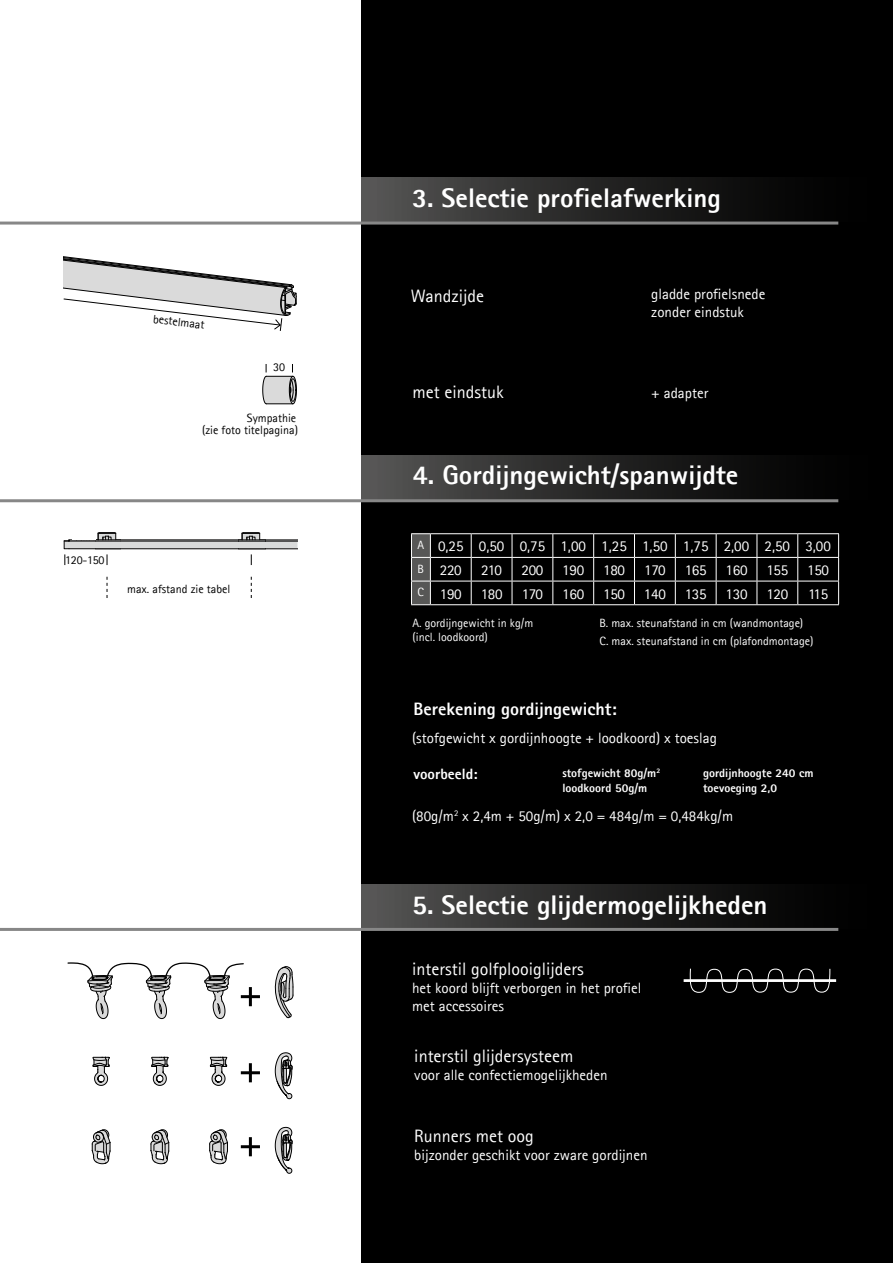
<style>
.page{position:relative;width:893px;height:1263px;background:#fff}
.page>*{position:absolute;margin:0;border:0;box-sizing:border-box;transform-origin:0 0}
.t1{font:800 27px "Agfa Rotis Sans Serif";color:#fff}
.t2{font:18px "Agfa Rotis Sans Serif";color:#fff}
.t3{font:800 18px "Agfa Rotis Sans Serif";color:#fff}
.t4{font:15px/18px "Agfa Rotis Sans Serif";color:#fff}
.t5{font:800 15px "Agfa Rotis Sans Serif";color:#fff}
.t6{font:12px/14.4px "Agfa Rotis Sans Serif";color:#fff}
.t7{font:12px/11.7px "Agfa Rotis Sans Serif";color:#000;text-align:right}
.t8{font:800 12px/14.4px "Agfa Rotis Sans Serif";color:#fff}
</style>
<div class="page">
<div style="left:361px;top:0;width:532px;height:1263px;background:#000"></div>
<div style="left:362px;top:456px;width:531px;height:43px;background:linear-gradient(to right,#515150,#000)"></div>
<div style="left:361px;top:885px;width:532px;height:43px;background:linear-gradient(to right,#515150,#000)"></div>
<svg style="left:274px;top:966px;width:20px;height:52px"></svg>
<svg style="left:209px;top:1129px;width:19px;height:35px"></svg>
<svg style="left:150px;top:1129px;width:19px;height:35px"></svg>
<svg style="left:92px;top:1129px;width:19px;height:35px"></svg>
<svg style="left:210px;top:1056px;width:17px;height:30px"></svg>
<svg style="left:151px;top:1056px;width:18px;height:30px"></svg>
<svg style="left:93px;top:1056px;width:17px;height:30px"></svg>
<svg style="left:67px;top:962px;width:178px;height:57px"></svg>
<hr style="left:249px;top:987px;width:3px;height:19px;background:#000">
<hr style="left:241px;top:995px;width:19px;height:3px;background:#000">
<hr style="left:249px;top:1063px;width:3px;height:19px;background:#000">
<hr style="left:241px;top:1071px;width:19px;height:3px;background:#000">
<hr style="left:249px;top:1137px;width:3px;height:19px;background:#000">
<hr style="left:241px;top:1145px;width:19px;height:3px;background:#000">
<svg style="left:275px;top:1052px;width:18px;height:48px"></svg>
<svg style="left:275px;top:1126px;width:18px;height:48px"></svg>
<div style="left:361px;top:178px;width:532px;height:43px;background:linear-gradient(to right,#515150,#000)"></div>
<hr style="left:430px;top:533px;width:41px;height:1px;background:#fff">
<hr style="left:471px;top:533px;width:41px;height:1px;background:#fff">
<hr style="left:512px;top:533px;width:41px;height:1px;background:#fff">
<hr style="left:553px;top:533px;width:41px;height:1px;background:#fff">
<hr style="left:594px;top:533px;width:40px;height:1px;background:#fff">
<hr style="left:634px;top:533px;width:41px;height:1px;background:#fff">
<hr style="left:675px;top:533px;width:41px;height:1px;background:#fff">
<hr style="left:716px;top:533px;width:41px;height:1px;background:#fff">
<hr style="left:757px;top:533px;width:41px;height:1px;background:#fff">
<hr style="left:798px;top:533px;width:41px;height:1px;background:#fff">
<hr style="left:430px;top:557px;width:41px;height:1px;background:#fff">
<hr style="left:471px;top:557px;width:41px;height:1px;background:#fff">
<hr style="left:512px;top:557px;width:41px;height:1px;background:#fff">
<hr style="left:553px;top:557px;width:41px;height:1px;background:#fff">
<hr style="left:594px;top:557px;width:40px;height:1px;background:#fff">
<hr style="left:634px;top:557px;width:41px;height:1px;background:#fff">
<hr style="left:675px;top:557px;width:41px;height:1px;background:#fff">
<hr style="left:716px;top:557px;width:41px;height:1px;background:#fff">
<hr style="left:757px;top:557px;width:41px;height:1px;background:#fff">
<hr style="left:798px;top:557px;width:41px;height:1px;background:#fff">
<hr style="left:430px;top:581px;width:41px;height:1px;background:#fff">
<hr style="left:471px;top:581px;width:41px;height:1px;background:#fff">
<svg style="left:471px;top:534px;width:1px;height:70px"></svg>
<hr style="left:512px;top:581px;width:41px;height:1px;background:#fff">
<svg style="left:512px;top:534px;width:1px;height:70px"></svg>
<hr style="left:553px;top:581px;width:41px;height:1px;background:#fff">
<svg style="left:552px;top:534px;width:1px;height:70px"></svg>
<hr style="left:594px;top:581px;width:40px;height:1px;background:#fff">
<svg style="left:593px;top:534px;width:1px;height:70px"></svg>
<hr style="left:634px;top:581px;width:41px;height:1px;background:#fff">
<svg style="left:634px;top:534px;width:1px;height:70px"></svg>
<hr style="left:675px;top:581px;width:41px;height:1px;background:#fff">
<svg style="left:675px;top:534px;width:1px;height:70px"></svg>
<hr style="left:716px;top:581px;width:41px;height:1px;background:#fff">
<svg style="left:716px;top:534px;width:1px;height:70px"></svg>
<hr style="left:757px;top:581px;width:41px;height:1px;background:#fff">
<svg style="left:757px;top:534px;width:1px;height:70px"></svg>
<hr style="left:798px;top:581px;width:41px;height:1px;background:#fff">
<svg style="left:797px;top:534px;width:1px;height:70px"></svg>
<svg style="left:838px;top:534px;width:1px;height:70px"></svg>
<svg style="left:411px;top:533px;width:20px;height:72px"></svg>
<hr style="left:430px;top:604px;width:41px;height:1px;background:#fff">
<hr style="left:471px;top:604px;width:41px;height:1px;background:#fff">
<hr style="left:512px;top:604px;width:41px;height:1px;background:#fff">
<hr style="left:553px;top:604px;width:41px;height:1px;background:#fff">
<hr style="left:594px;top:604px;width:40px;height:1px;background:#fff">
<hr style="left:634px;top:604px;width:41px;height:1px;background:#fff">
<hr style="left:675px;top:604px;width:41px;height:1px;background:#fff">
<hr style="left:716px;top:604px;width:41px;height:1px;background:#fff">
<hr style="left:757px;top:604px;width:41px;height:1px;background:#fff">
<hr style="left:798px;top:604px;width:41px;height:1px;background:#fff">
<hr style="left:684px;top:979px;width:152px;height:3px;background:#fff">
<svg style="left:689px;top:968px;width:142px;height:25px"></svg>
<hr style="left:0;top:222px;width:838px;height:3px;background:#878787">
<hr style="left:0;top:499px;width:838px;height:3px;background:#878787">
<hr style="left:0;top:928px;width:838px;height:3px;background:#878787">
<svg style="left:63px;top:256px;width:234px;height:75px"></svg>
<svg style="left:107px;top:577px;width:1px;height:21px"></svg>
<svg style="left:251px;top:577px;width:1px;height:21px"></svg>
<svg style="left:64px;top:532px;width:233px;height:33px"></svg>
<div style="left:72px;top:526px;width:23px;height:14px;background:#fff"></div>
<svg style="left:262px;top:364px;width:35px;height:41px"></svg>
<p class="t7" style="left:154px;top:313px;width:53px;rotate:7deg">bestelmaat</p>
<p class="t7" style="left:273px;top:361px;width:13px">30</p>
<p class="t7" style="left:202px;top:412px;width:97px">Sympathie<br>(zie foto titelpagina)</p>
<p class="t7" style="left:65px;top:554px;width:41px">120-150</p>
<p class="t7" style="left:127px;top:583px;width:105px">max. afstand zie tabel</p>
<h1 class="t1" style="left:412px;top:181px;width:310px">3. Selectie profielafwerking</h1>
<p class="t2" style="left:411px;top:285px;width:75px">Wandzijde</p>
<p class="t4" style="left:651px;top:285px;width:116px">gladde profielsnede zonder eindstuk</p>
<p class="t2" style="left:412px;top:382px;width:93px">met eindstuk</p>
<p class="t4" style="left:651px;top:384px;width:59px">+ adapter</p>
<h1 class="t1" style="left:413px;top:458px;width:327px">4. Gordijngewicht/spanwijdte</h1>
<p class="t4" style="left:417px;top:534px;width:415px;line-height:23.7px"><sup>A</sup> 0,25 0,50 0,75 1,00 1,25 1,50 1,75 2,00 2,50 3,00<br><sup>B</sup> 220</p>
<p class="t4" style="left:481px;top:561px;width:22px">210</p>
<p class="t4" style="left:521px;top:561px;width:23px">200</p>
<p class="t4" style="left:562px;top:561px;width:23px">190</p>
<p class="t4" style="left:603px;top:561px;width:23px">180</p>
<p class="t4" style="left:644px;top:561px;width:23px">170</p>
<p class="t4" style="left:685px;top:561px;width:23px">165</p>
<p class="t4" style="left:726px;top:561px;width:23px">160</p>
<p class="t4" style="left:766px;top:561px;width:23px">155</p>
<p class="t4" style="left:807px;top:561px;width:23px">150</p>
<p class="t4" style="left:417px;top:585px;width:46px"><sup>C</sup> 190</p>
<p class="t4" style="left:481px;top:585px;width:23px">180</p>
<p class="t4" style="left:522px;top:585px;width:23px">170</p>
<p class="t4" style="left:562px;top:585px;width:23px">160</p>
<p class="t4" style="left:603px;top:585px;width:23px">150</p>
<p class="t4" style="left:644px;top:585px;width:23px">140</p>
<p class="t4" style="left:685px;top:585px;width:23px">135</p>
<p class="t4" style="left:726px;top:585px;width:23px">130</p>
<p class="t4" style="left:766px;top:585px;width:23px">120</p>
<p class="t4" style="left:808px;top:585px;width:22px">115</p>
<p class="t6" style="left:412px;top:615px;width:122px">A. gordijngewicht in kg/m (incl. loodkoord)</p>
<p class="t6" style="left:600px;top:614px;width:215px;line-height:18px">B. max. steunafstand in cm (wandmontage)<br>C. max. steunafstand in cm (plafondmontage)</p>
<p class="t3" style="left:413px;top:698px;width:205px">Berekening gordijngewicht:</p>
<p class="t4" style="left:412px;top:728px;width:306px">(stofgewicht x gordijnhoogte + loodkoord) x toeslag</p>
<p class="t5" style="left:413px;top:765px;width:66px">voorbeeld:</p>
<p class="t8" style="left:562px;top:766px;width:99px">stofgewicht 80g/m<sup>2 </sup>loodkoord 50g/m</p>
<p class="t8" style="left:703px;top:766px;width:112px">gordijnhoogte 240 cm toevoeging 2,0</p>
<p class="t4" style="left:412px;top:807px;width:322px">(80g/m<sup>2</sup> x 2,4m + 50g/m) x 2,0 = 484g/m = 0,484kg/m</p>
<h1 class="t1" style="left:412px;top:888px;width:357px">5. Selectie glijdermogelijkheden</h1>
<p class="t2" style="left:412px;top:958px;width:173px">interstil golfplooiglijders</p>
<p class="t4" style="left:412px;top:978px;width:231px">het koord blijft verborgen in het profiel met accessoires</p>
<p class="t2" style="left:414px;top:1046px;width:161px">interstil glijdersysteem</p>
<p class="t4" style="left:414px;top:1066px;width:195px">voor alle confectiemogelijkheden</p>
<p class="t2" style="left:414px;top:1125px;width:121px">Runners met oog</p>
<p class="t4" style="left:414px;top:1146px;width:235px">bijzonder geschikt voor zware gordijnen</p>
</div>
